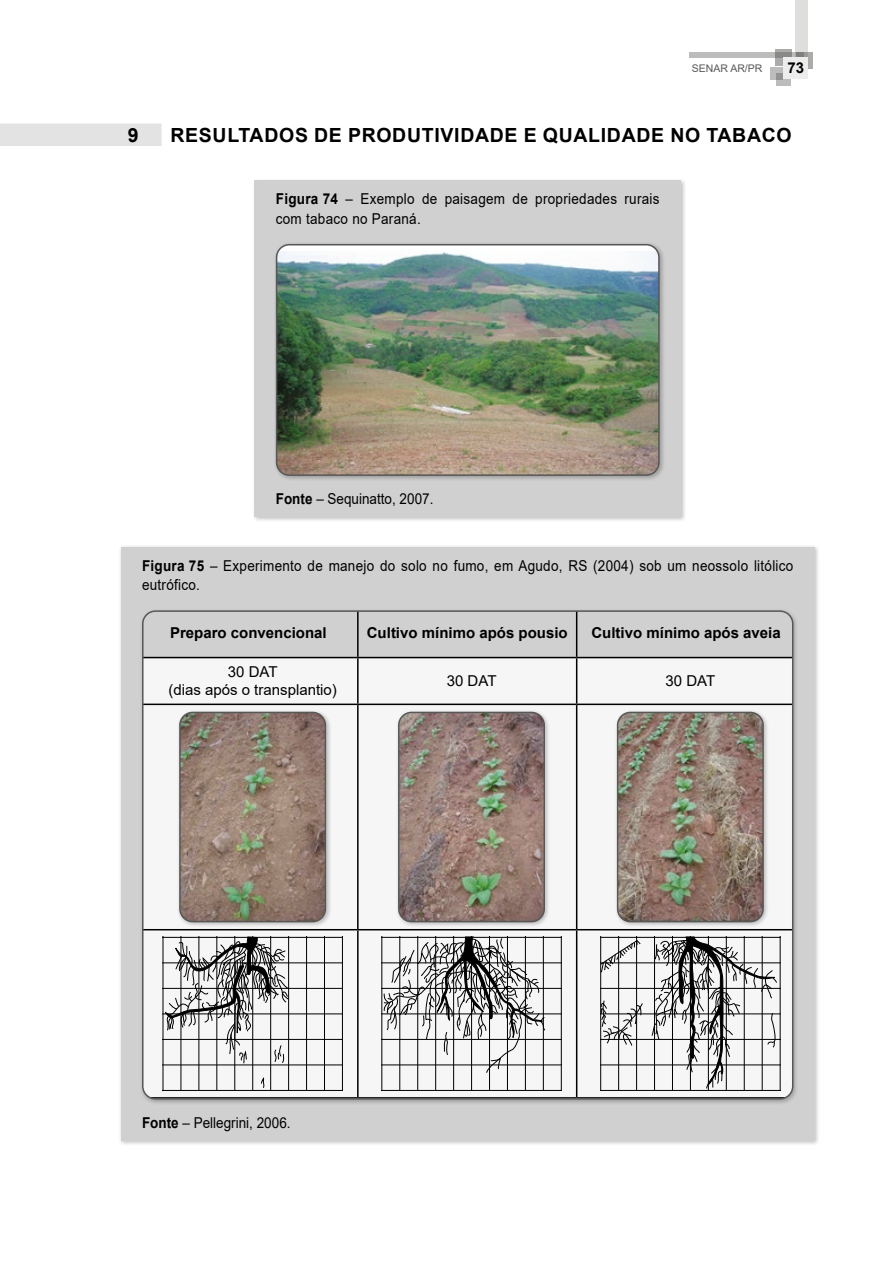
<style>
.page{position:relative;width:893px;height:1263px;background:#fff}
.page>*{position:absolute;margin:0;border:0;box-sizing:border-box;transform-origin:0 0}
.t1{font:700 19.5px "Arial";letter-spacing:.035em;color:#000}
.t2{font:15px/19.5px "Arial";letter-spacing:.02em;color:#000;scale:.9 1}
.t3{font:700 15px "Arial";color:#000}
.t4{font:15px "Arial";color:#000;scale:.9 1}
.t5{font:15px/18px "Arial";color:#000;text-align:center}
.t6{font:15px "Arial";letter-spacing:.02em;color:#000}
.t7{font:10.5px "Arial";color:#575756}
.s1{font-weight:700}
</style>
<div class="page">
<svg style="left:776px;top:73px;width:15px;height:12px"></svg>
<svg style="left:770px;top:67px;width:12px;height:12px"></svg>
<div style="left:796px;top:52px;width:17px;height:16px;background:#ababaa"></div>
<svg style="left:775px;top:50px;width:17px;height:16px"></svg>
<svg style="left:689px;top:52px;width:107px;height:6px"></svg>
<svg style="left:796px;top:0;width:12px;height:58px"></svg>
<div style="left:784px;top:58px;width:24px;height:21px;background:#ededed"></div>
<div style="left:0;top:124px;width:162px;height:22px;background:#e3e3e3"></div>
<div style="left:252px;top:179px;width:434px;height:343px;background:#000;opacity:.25"></div>
<div style="left:255px;top:181px;width:426px;height:336px;background:#d0d0d0"></div>
<div style="left:274px;top:242px;width:391px;height:240px;background:#000;opacity:.25"></div>
<img style="left:277px;top:251px;width:382px;height:224px">
<div style="left:276px;top:244px;width:384px;height:232px;border:2px solid #575756;border-radius:13px"></div>
<div style="left:118px;top:545px;width:702px;height:601px;background:#000;opacity:.25"></div>
<div style="left:121px;top:547px;width:694px;height:593px;background:#d0d0d0"></div>
<div style="left:140px;top:608px;width:658px;height:496px;background:#000;opacity:.25"></div>
<svg style="left:143px;top:611px;width:650px;height:488px;background:#c2bdba"></svg>
<div style="left:142px;top:610px;width:651px;height:489px;border:2px solid #575756;border-radius:13px"></div>
<p class="t7" style="left:692px;top:61px;width:72px">SENAR AR/PR</p>
<p class="t3" style="left:787px;top:57px;width:18px">73</p>
<h1 class="t1" style="left:128px;top:121px;width:12px">9</h1>
<h1 class="t1" style="left:170px;top:121px;width:623px">RESULTADOS DE PRODUTIVIDADE E QUALIDADE NO TABACO</h1>
<p class="t2" style="left:276px;top:189px;width:428px"><span class="s1">Figura 74</span> – Exemplo de paisagem de propriedades rurais com tabaco no Paraná.</p>
<p class="t4" style="left:276px;top:488px;width:177px"><span class="s1">Fonte</span> – Sequinatto, 2007.</p>
<p class="t2" style="left:142px;top:555px;width:725px"><span class="s1">Figura 75</span> – Experimento de manejo do solo no fumo, em Agudo, RS (2004) sob um neossolo litólico eutrófico.</p>
<p class="t3" style="left:170px;top:622px;width:158px">Preparo convencional</p>
<p class="t3" style="left:367px;top:622px;width:202px">Cultivo mínimo após pousio</p>
<p class="t3" style="left:591px;top:622px;width:191px">Cultivo mínimo após aveia</p>
<p class="t5" style="left:168px;top:663px;width:170px">30 DAT<br>(dias após o transplantio)</p>
<p class="t6" style="left:447px;top:671px;width:51px">30 DAT</p>
<p class="t6" style="left:666px;top:671px;width:51px">30 DAT</p>
<p class="t4" style="left:142px;top:1112px;width:167px"><span class="s1">Fonte</span> – Pellegrini, 2006.</p>
</div>
